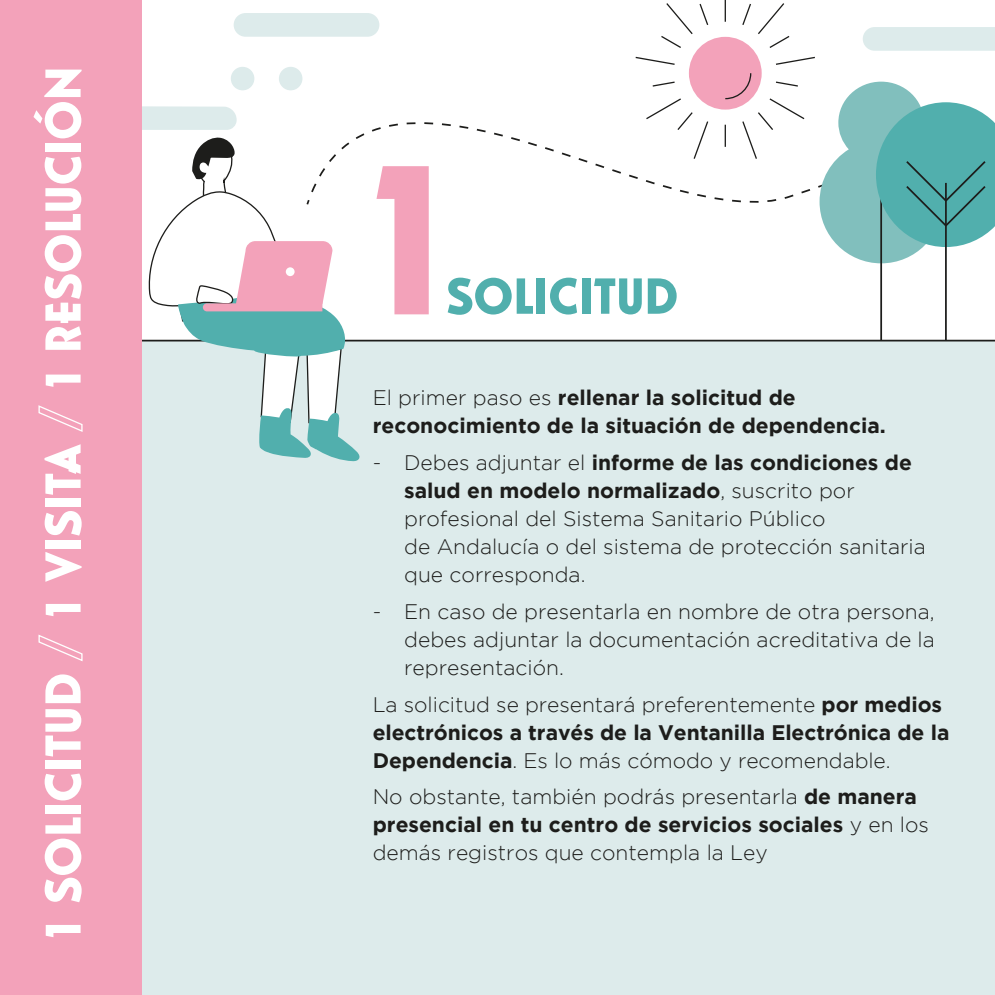
<style>
.page{position:relative;width:995px;height:995px;background:#fff}
.page>*{position:absolute;margin:0;border:0;box-sizing:border-box;transform-origin:0 0}
.t1{font:700 224.17px "Casablanca URW";color:#f3a2ba}
.t2{font:700 53.02px "Casablanca URW";color:#51afad}
.t3{font:700 52.68px "Casablanca URW";color:#fff}
.t4{font:300 21px/28px "Gotham";color:#1d1d1b}
.t5{font:700 21px/28px "Gotham";color:#1d1d1b}
.s1{font-weight:300}
.s2{font-weight:700}
</style>
<div class="page">
<svg style="left:357px;top:16px;width:529px;height:187px"></svg>
<div style="left:128px;top:341px;width:866px;height:654px;background:#ddebeb"></div>
<svg style="left:141px;top:106px;width:95px;height:24px;background:#deebeb"></svg>
<div style="left:234px;top:13px;width:145px;height:24px;background:#ddebeb;border-radius:12px"></div>
<div style="left:279px;top:67px;width:23px;height:23px;background:#ddebeb;border-radius:50%"></div>
<div style="left:231px;top:67px;width:23px;height:23px;background:#ddebeb;border-radius:50%"></div>
<hr style="left:0;top:340px;width:994px;height:1px;background:#1d1d1b">
<div style="left:0;top:0;width:141px;height:995px;background:#f3a2ba"></div>
<svg style="left:38px;top:634px;width:45px;height:28px"></svg>
<svg style="left:38px;top:405px;width:45px;height:27px"></svg>
<hr style="left:880px;top:183px;width:1px;height:157px;background:#1d1d1b">
<hr style="left:944px;top:183px;width:2px;height:157px;background:#1d1d1b">
<svg style="left:819px;top:82px;width:175px;height:181px"></svg>
<svg style="left:147px;top:137px;width:212px;height:324px"></svg>
<div style="left:286px;top:267px;width:8px;height:9px;background:#fff;border-radius:50%"></div>
<div style="left:688px;top:37px;width:73px;height:73px;background:#f3a2ba;border-radius:50%"></div>
<svg style="left:724px;top:0;width:1px;height:22px"></svg>
<svg style="left:634px;top:56px;width:42px;height:10px"></svg>
<svg style="left:659px;top:3px;width:50px;height:46px"></svg>
<svg style="left:651px;top:81px;width:25px;height:6px"></svg>
<svg style="left:644px;top:97px;width:65px;height:63px"></svg>
<svg style="left:774px;top:56px;width:42px;height:10px"></svg>
<svg style="left:723px;top:72px;width:82px;height:88px"></svg>
<svg style="left:741px;top:3px;width:49px;height:46px"></svg>
<div style="left:862px;top:27px;width:132px;height:24px;background:#ddebeb"></div>
<h3 class="t3" style="left:31px;top:944px;width:879px;rotate:-90deg">1 SOLICITUD 1 VISITA 1 RESOLUCIÓN</h3>
<h1 class="t1" style="left:346px;top:105px;width:123px">1</h1>
<h2 class="t2" style="left:446px;top:264px;width:233px">SOLICITUD</h2>
<p class="t5" style="left:372px;top:383px;width:514px"><span class="s1">El primer paso es</span> rellenar la solicitud de reconocimiento de la situación de dependencia.</p>
<p class="t4" style="left:404px;top:448px;width:523px;text-indent:-32px">- Debes adjuntar el <span class="s2">informe de las condiciones de salud en modelo normalizado</span>, suscrito por profesional del Sistema Sanitario Público<br>de Andalucía o del sistema de protección sanitaria que corresponda.</p>
<p class="t4" style="left:404px;top:597px;width:532px;text-align:justify;text-indent:-32px">- En caso de presentarla en nombre de otra persona, debes adjuntar la documentación acreditativa de la representación.</p>
<p class="t5" style="left:372px;top:689px;width:578px"><span class="s1">La solicitud se presentará preferentemente</span> por medios electrónicos a través de la Ventanilla Electrónica de la<br>Dependencia<span class="s1">. Es lo más cómodo y recomendable.</span></p>
<p class="t4" style="left:372px;top:782px;width:557px">No obstante, también podrás presentarla <span class="s2">de manera presencial en tu centro de servicios sociales</span> y en los demás registros que contempla la Ley</p>
</div>
